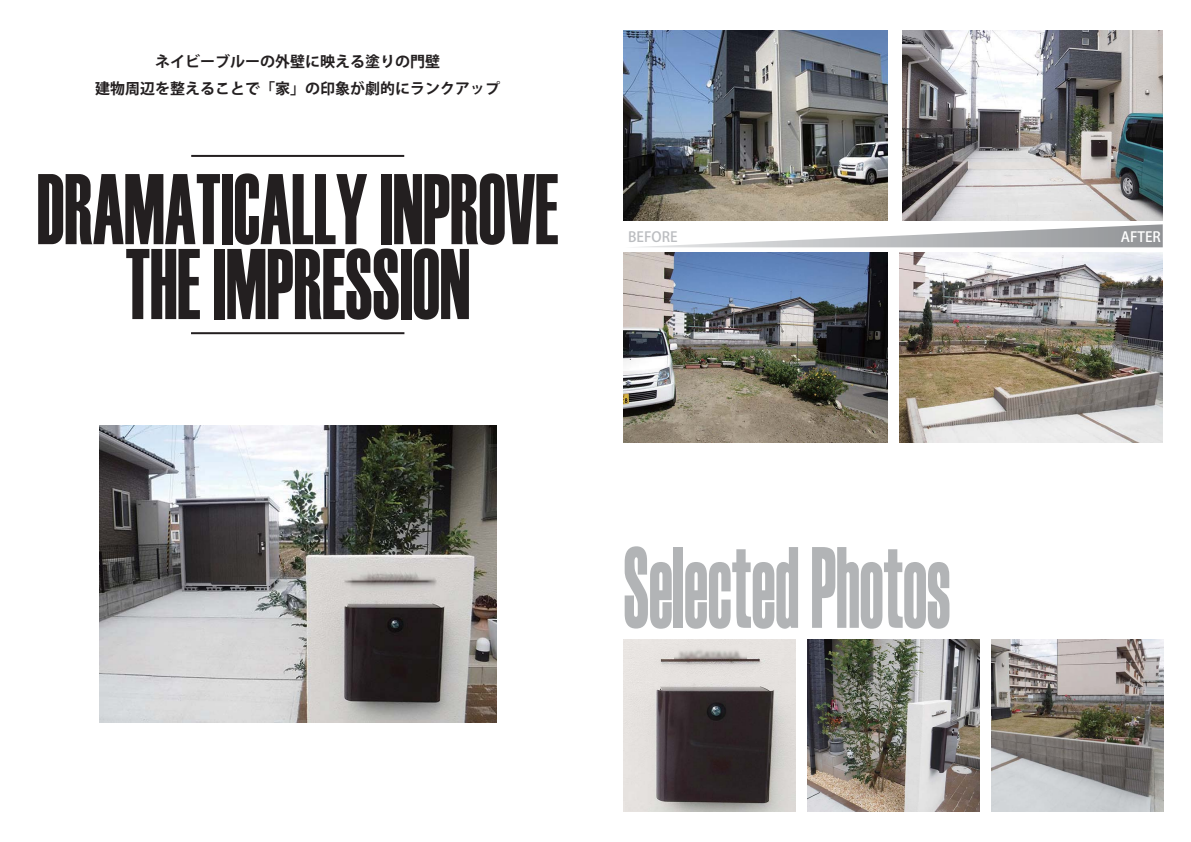
<style>
.page{position:relative;width:1191px;height:842px;background:#fff}
.page>*{position:absolute;margin:0;border:0;box-sizing:border-box;transform-origin:0 0}
.t1{font:115.3px "Haettenschweiler";color:#b2b4b6;scale:.58 1}
.t2{font:100.1px/74.9px "Haettenschweiler";color:#231f20;text-align:center;scale:.71 1}
.t3{font:15px/26.2px "Koz Go Pr 6 N Bold 90 msp RKSJ H";color:#231f20;text-align:center}
.t4{font:14px "Koz Go Pr 6 N Medium 90 msp RKSJ H";color:#bbbdc0}
.t5{font:14px "Koz Go Pr 6 N Medium 90 msp RKSJ H";color:#fff}
</style>
<div class="page">
<img style="left:99px;top:425px;width:397px;height:298px">
<img style="left:623px;top:31px;width:264px;height:189px">
<img style="left:902px;top:31px;width:260px;height:189px">
<img style="left:623px;top:252px;width:264px;height:190px">
<img style="left:899px;top:252px;width:263px;height:190px">
<img style="left:807px;top:640px;width:172px;height:172px">
<img style="left:991px;top:640px;width:172px;height:172px">
<img style="left:623px;top:640px;width:172px;height:172px">
<hr style="left:191px;top:155px;width:213px;height:2px;background:#231f20">
<hr style="left:191px;top:332px;width:213px;height:2px;background:#231f20">
<svg style="left:642px;top:224px;width:520px;height:23px"></svg>
<p class="t3" style="left:95px;top:51px;width:407px">ネイビーブルーの外壁に映える塗りの門壁<br>建物周辺を整えることで「家」の印象が劇的にランクアップ</p>
<h2 class="t2" style="left:37px;top:169px;width:735px">DRAMATICALLY INPROVE<br>THE IMPRESSION</h2>
<p class="t4" style="left:628px;top:232px;width:51px">BEFORE</p>
<p class="t5" style="left:1120px;top:232px;width:42px">AFTER</p>
<h1 class="t1" style="left:623px;top:526px;width:565px">Selected Photos</h1>
</div>
